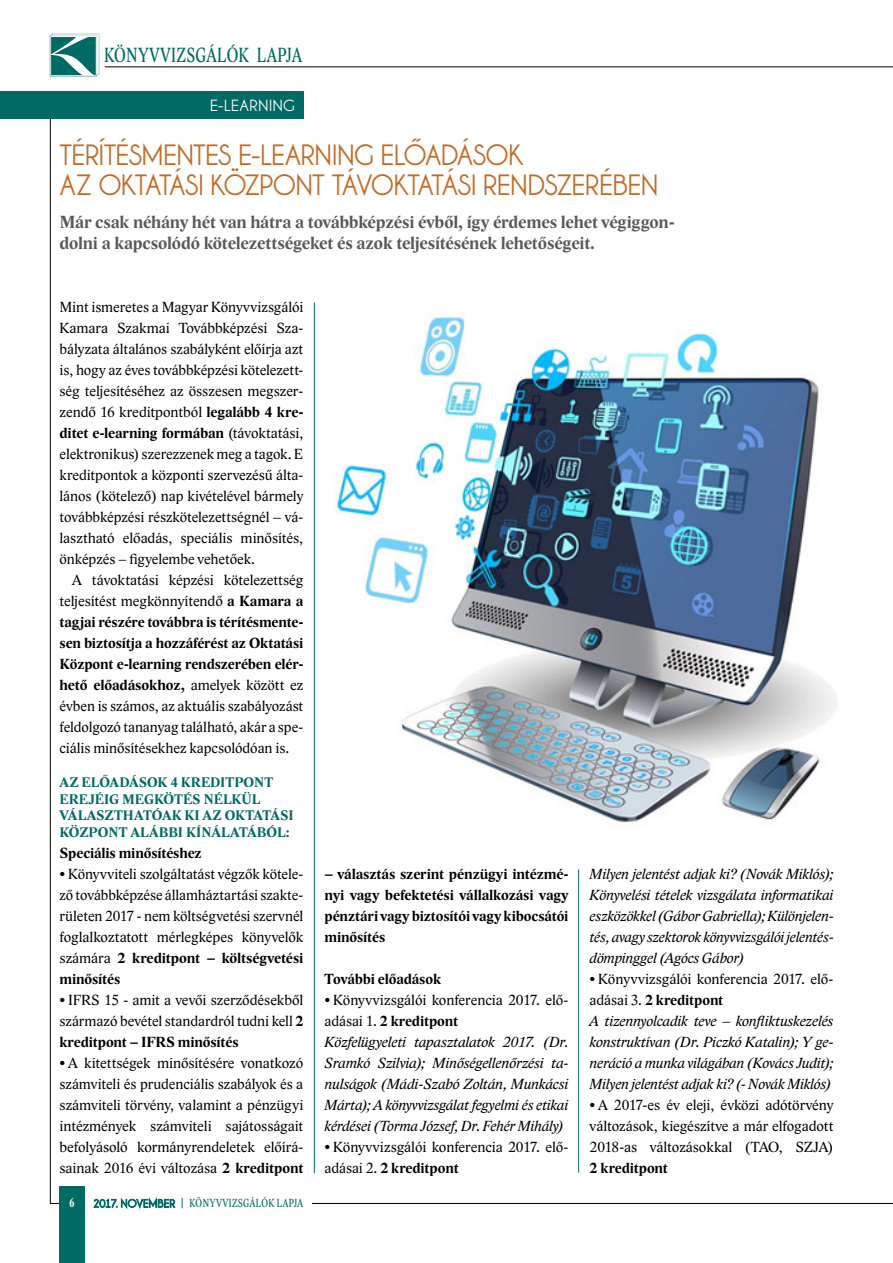
<style>
.page{position:relative;width:893px;height:1263px;background:#fff}
.page>*{position:absolute;margin:0;border:0;box-sizing:border-box;transform-origin:0 0}
.Cím{font:700 30px/30px "Champagne&Limousines";letter-spacing:-.015em;color:#c36b25}
.t1{font:21px "Lido STF Condensed";letter-spacing:.02em;color:#006a65;scale:.9 1}
.Lead{font:700 18px/21px "Lido STF";letter-spacing:-.005em;color:#58595b}
.t2{font:700 16.5px "Champagne&Limousines";letter-spacing:.03em;color:#fff;scale:1.05 1}
.alapszöveg_tompa{font:15px/21px "Lido STF";letter-spacing:-.005em;color:#000;text-align:justify}
.alapszöveg{font:15px/21px "Lido STF";letter-spacing:-.005em;color:#000;text-align:justify}
.alapszöveg-2{font:italic 15px/21px "Lido STF";letter-spacing:-.015em;color:#000;text-align:justify}
.alapszöveg_tompa-2{font:700 15px/21px "Lido STF";letter-spacing:-.005em;color:#000;text-align:justify}
.Cím_szövegközt{font:700 14.25px/16.5px "Lido STF";color:#006a65}
.t3{font:700 12.75px "Lido STF Condensed";color:#fff;scale:.9 1}
.t4{font:12px "Lido STF Condensed";letter-spacing:.035em;color:#006a65;scale:.9 1}
.s1{font-weight:700}
.s2{font-family:"Champagne&Limousines";font-weight:700;font-size:11.55px}
</style>
<div class="page">
<hr style="left:50px;top:1203px;width:843px;height:1px;background:#000">
<hr style="left:105px;top:66px;width:788px;height:1px;background:#000">
<svg style="left:50px;top:34px;width:49px;height:42px"></svg>
<hr style="left:50px;top:119px;width:1px;height:1084px;background:#000">
<div style="left:0;top:91px;width:303px;height:28px;background:#006a65"></div>
<hr style="left:314px;top:302px;width:1px;height:871px;background:#006a65">
<hr style="left:578px;top:869px;width:1px;height:303px;background:#006a65">
<div style="left:60px;top:1187px;width:25px;height:76px;background:#006a65"></div>
<div style="left:85px;top:1198px;width:227px;height:9px;background:#fff"></div>
<svg style="left:94px;top:1198px;width:81px;height:11px"></svg>
<img style="left:334px;top:315px;width:503px;height:508px">
<p class="t1" style="left:104px;top:42px;width:221px">KÖNYVVIZSGÁLÓK LAPJA</p>
<p class="t2" style="left:210px;top:96px;width:82px">E-LEARNING</p>
<p class="Cím" style="left:60px;top:139px;width:600px">TÉRÍTÉSMENTES E-LEARNING ELŐADÁSOK<br>AZ OKTATÁSI KÖZPONT TÁVOKTATÁSI RENDSZERÉBEN</p>
<p class="Lead" style="left:60px;top:212px;width:616px">Már csak néhány hét van hátra a továbbképzési évből, így érdemes lehet végiggon&shy;dolni a kapcsolódó kötelezettségeket és azok teljesítésének lehetőségeit.</p>
<p class="alapszöveg_tompa" style="left:60px;top:297px;width:245px">Mint ismeretes a Magyar Könyvvizsgálói Kamara Szakmai Továbbképzési Sza&shy;bályzata általános szabályként előírja azt is, hogy az éves továbbképzési kötelezett&shy;ség teljesítéséhez az összesen megszer&shy;zendő 16 kreditpontból <span class="s1">legalább 4 kre&shy;ditet e-learning formában</span> (távoktatási, elektronikus) szerezzenek meg a tagok. E kreditpontok a központi szervezésű álta&shy;lános (kötelező) nap kivételével bármely továbbképzési részkötelezettségnél – vá&shy;lasztható előadás, speciális minősítés, önképzés – figyelembe vehetőek.</p>
<p class="alapszöveg" style="left:60px;top:570px;width:245px;text-indent:13px">A távoktatási képzési kötelezettség teljesítést megkönnyítendő <span class="s1">a Kamara a tagjai részére továbbra is térítésmente&shy;sen biztosítja a hozzáférést az Oktatási Központ e-learning rendszerében elér&shy;hető előadásokhoz,</span> amelyek között ez évben is számos, az aktuális szabályozást feldolgozó tananyag található, akár a spe&shy;ciális minősítésekhez kapcsolódóan is.</p>
<p class="Cím_szövegközt" style="left:60px;top:774px;width:236px">AZ ELŐADÁSOK 4 KREDITPONT<br>EREJÉIG MEGKÖTÉS NÉLKÜL<br>VÁLASZTHATÓAK KI AZ OKTATÁSI<br>KÖZPONT ALÁBBI KÍNÁLATÁBÓL:</p>
<p class="alapszöveg_tompa-2" style="left:60px;top:843px;width:144px">Speciális minősítéshez</p>
<p class="alapszöveg_tompa" style="left:60px;top:864px;width:245px">• Könyvviteli szolgáltatást végzők kötele&shy;ző továbbképzése államháztartási szakte&shy;rületen 2017 - nem költségvetési szervnél foglalkoztatott mérlegképes könyvelők számára <span class="s1">2 kreditpont – költségvetési minősítés</span></p>
<p class="alapszöveg_tompa" style="left:60px;top:990px;width:245px">• IFRS 15 - amit a vevői szerződésekből származó bevétel standardról tudni kell <span class="s1">2 kreditpont – IFRS minősítés</span></p>
<p class="alapszöveg_tompa" style="left:60px;top:1053px;width:245px">• A kitettségek minősítésére vonatkozó számviteli és prudenciális szabályok és a számviteli törvény, valamint a pénzügyi intézmények számviteli sajátosságait befolyásoló kormányrendeletek előírá&shy;sainak 2016 évi változása <span class="s1">2 kreditpont</span></p>
<p class="t3" style="left:70px;top:1195px;width:7px">6</p>
<p class="t4" style="left:93px;top:1196px;width:235px"><span class="s2">2017. NOVEMBER</span> | KÖNYVVIZSGÁLÓK LAPJA</p>
<p class="alapszöveg_tompa-2" style="left:325px;top:864px;width:245px">– választás szerint pénzügyi intézmé&shy;nyi vagy befektetési vállalkozási vagy pénztári vagy biztosítói vagy kibocsátói minősítés</p>
<p class="alapszöveg_tompa-2" style="left:325px;top:969px;width:118px">További előadások</p>
<p class="alapszöveg_tompa" style="left:325px;top:990px;width:245px">• Könyvvizsgálói konferencia 2017. elő&shy;adásai 1. <span class="s1">2 kreditpont</span></p>
<p class="alapszöveg-2" style="left:325px;top:1032px;width:245px">Közfelügyeleti tapasztalatok 2017. (Dr.<br>Sramkó Szilvia); Minőségellenőrzési ta&shy;nulságok (Mádi-Szabó Zoltán, Munkácsi Márta); A könyvvizsgálat fegyelmi és etikai kérdései (Torma József, Dr. Fehér Mihály)</p>
<p class="alapszöveg" style="left:325px;top:1137px;width:245px">• Könyvvizsgálói konferencia 2017. elő&shy;adásai 2. <span class="s1">2 kreditpont</span></p>
<p class="alapszöveg-2" style="left:590px;top:864px;width:245px">Milyen jelentést adjak ki? (Novák Miklós); Könyvelési tételek vizsgálata informatikai eszközökkel (Gábor Gabriella); Különjelen&shy;tés, avagy szektorok könyvvizsgálói jelentés&shy;dömpinggel (Agócs Gábor)</p>
<p class="alapszöveg" style="left:590px;top:969px;width:245px">• Könyvvizsgálói konferencia 2017. elő&shy;adásai 3. <span class="s1">2 kreditpont</span></p>
<p class="alapszöveg-2" style="left:590px;top:1011px;width:245px">A tizennyolcadik teve – konfliktuskezelés konstruktívan (Dr. Piczkó Katalin); Y ge&shy;neráció a munka világában (Kovács Judit); Milyen jelentést adjak ki? (- Novák Miklós)</p>
<p class="alapszöveg" style="left:590px;top:1095px;width:245px">• A 2017-es év eleji, évközi adótörvény változások, kiegészítve a már elfogadott 2018-as változásokkal (TAO, SZJA)<br><span class="s1">2 kreditpont</span></p>
</div>
